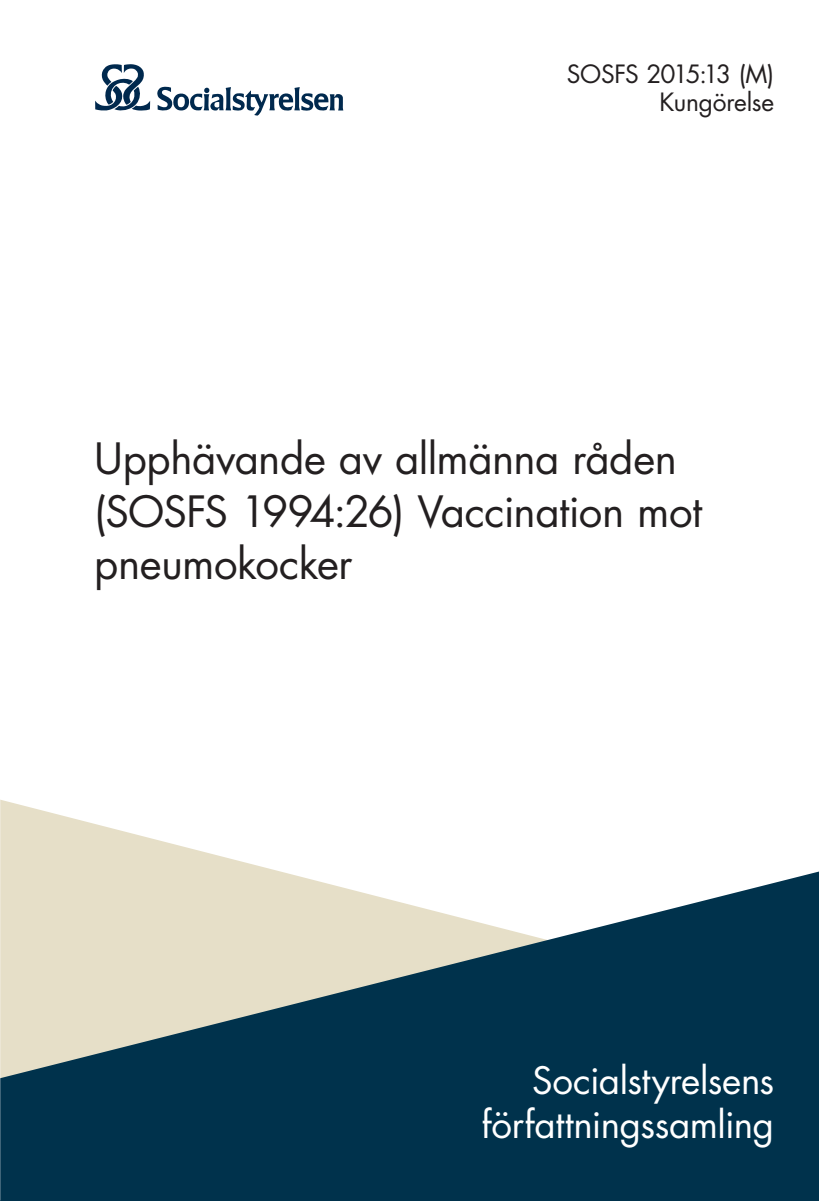
<style>
.page{position:relative;width:819px;height:1201px;background:#fff}
.page>*{position:absolute;margin:0;border:0;box-sizing:border-box;transform-origin:0 0}
.t1{font:42px/52.5px "Futura Std";letter-spacing:-.01em;color:#231f20}
.t2{font:36.75px/44.1px "Futura Std";letter-spacing:-.01em;color:#fff;text-align:right}
.t3{font:24.5px/28px "Futura Std";letter-spacing:-.015em;color:#231f20;text-align:right}
</style>
<div class="page">
<svg style="left:0;top:799px;width:278px;height:72px"></svg>
<svg style="left:0;top:871px;width:819px;height:329px;background:#4a6a77"></svg>
<svg style="left:95px;top:64px;width:55px;height:47px"></svg>
<svg style="left:157px;top:86px;width:186px;height:30px"></svg>
<p class="t3" style="left:567px;top:60px;width:209px">SOSFS 2015:13 (M)<br>Kungörelse</p>
<p class="t1" style="left:94px;top:433px;width:609px">Upphävande av allmänna råden (SOSFS 1994:26) Vaccination mot pneumokocker</p>
<p class="t2" style="left:481px;top:1058px;width:294px">Socialstyrelsens författningssamling</p>
</div>
